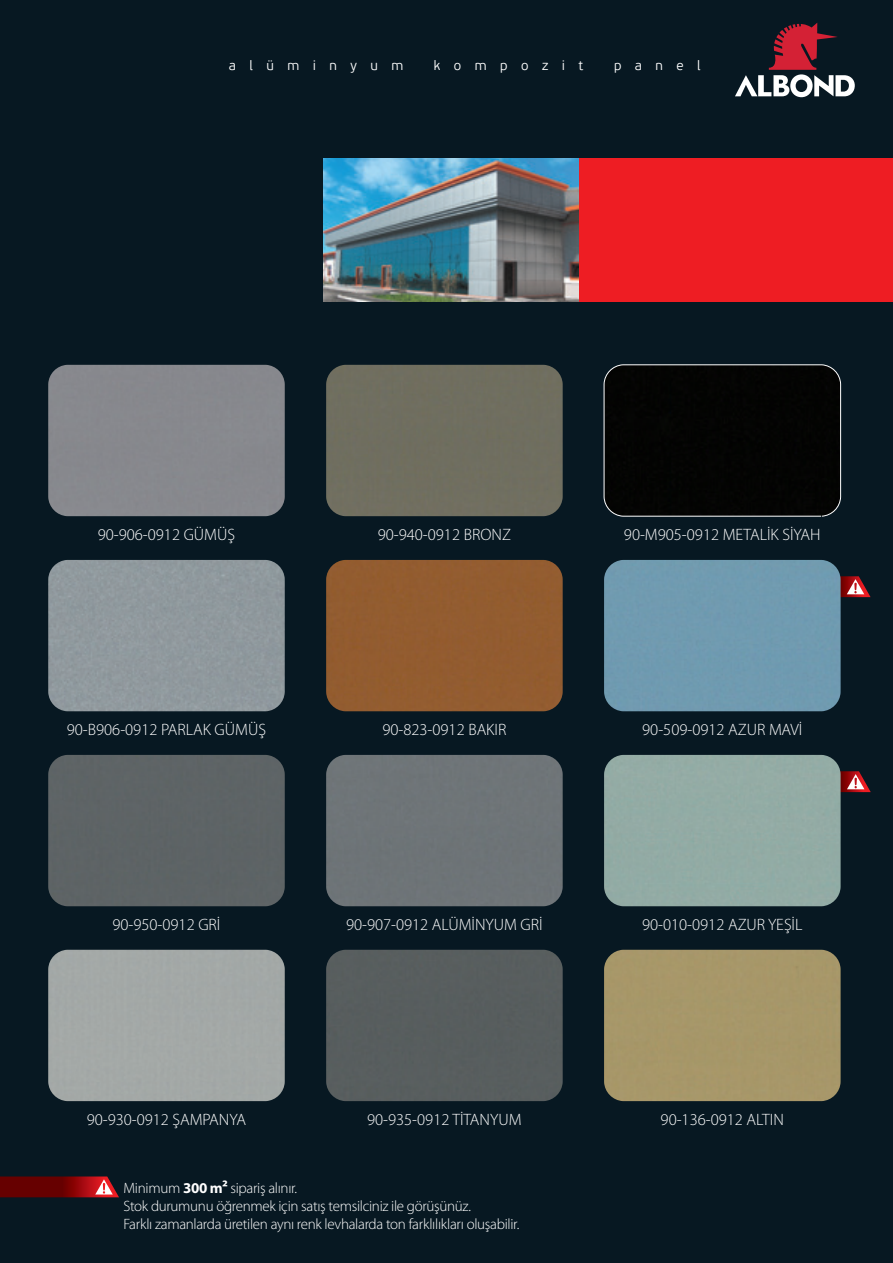
<style>
.page{position:relative;width:893px;height:1263px;background:#071822}
.page>*{position:absolute;margin:0;border:0;box-sizing:border-box;transform-origin:0 0}
.t1{font:300 16.5px "Myriad Pro";color:#fff}
.t2{font:300 15px/18px "Myriad Pro";letter-spacing:-.02em;color:#fff}
.t3{font:300 13.5px "PF Beau Sans Pro";letter-spacing:1em;color:#fff}
.s1{font-weight:700}
</style>
<div class="page">
<div style="left:396px;top:158px;width:497px;height:143px;background:#ee1d23"></div>
<img style="left:323px;top:158px;width:255px;height:143px">
<svg style="left:735px;top:23px;width:120px;height:74px"></svg>
<svg style="left:841px;top:576px;width:30px;height:21px"></svg>
<svg style="left:841px;top:771px;width:30px;height:21px"></svg>
<svg style="left:0;top:1176px;width:119px;height:21px;background:#801214"></svg>
<div style="left:48px;top:365px;width:237px;height:151px;background:#87888d"></div>
<div style="left:326px;top:365px;width:237px;height:151px;background:#706e60"></div>
<div style="left:604px;top:366px;width:237px;height:150px;background:#040403"></div>
<div style="left:604px;top:364px;width:237px;height:152px;border:1px solid #fff;border-radius:19px"></div>
<div style="left:48px;top:560px;width:237px;height:151px;background:#90999d"></div>
<div style="left:326px;top:560px;width:237px;height:151px;background:#935c30"></div>
<div style="left:604px;top:560px;width:237px;height:151px;background:#709bb0"></div>
<div style="left:48px;top:755px;width:237px;height:151px;background:#5d6365"></div>
<div style="left:326px;top:755px;width:237px;height:151px;background:#6e7477"></div>
<div style="left:604px;top:755px;width:237px;height:151px;background:#93aba5"></div>
<div style="left:48px;top:950px;width:237px;height:151px;background:#a3a8a6"></div>
<div style="left:326px;top:950px;width:237px;height:151px;background:#585d5e"></div>
<div style="left:604px;top:950px;width:237px;height:151px;background:#a79769"></div>
<p class="t3" style="left:229px;top:57px;width:176px">alüminyum</p>
<p class="t3" style="left:434px;top:57px;width:151px">kompozit</p>
<p class="t3" style="left:614px;top:57px;width:88px">panel</p>
<p class="t1" style="left:98px;top:525px;width:139px">90-906-0912 GÜMÜŞ</p>
<p class="t1" style="left:378px;top:525px;width:135px">90-940-0912 BRONZ</p>
<p class="t1" style="left:624px;top:525px;width:198px">90-M905-0912 METALİK SİYAH</p>
<p class="t1" style="left:67px;top:720px;width:201px">90-B906-0912 PARLAK GÜMÜŞ</p>
<p class="t1" style="left:382px;top:720px;width:125px">90-823-0912 BAKIR</p>
<p class="t1" style="left:642px;top:720px;width:162px">90-509-0912 AZUR MAVİ</p>
<p class="t1" style="left:112px;top:915px;width:110px">90-950-0912 GRİ</p>
<p class="t1" style="left:346px;top:915px;width:198px">90-907-0912 ALÜMİNYUM GRİ</p>
<p class="t1" style="left:642px;top:915px;width:162px">90-010-0912 AZUR YEŞİL</p>
<p class="t1" style="left:87px;top:1110px;width:161px">90-930-0912 ŞAMPANYA</p>
<p class="t1" style="left:367px;top:1110px;width:156px">90-935-0912 TİTANYUM</p>
<p class="t1" style="left:661px;top:1110px;width:125px">90-136-0912 ALTIN</p>
<p class="t2" style="left:123px;top:1179px;width:397px">Minimum <span class="s1">300 m²</span> sipariş alınır.<br>Stok durumunu öğrenmek için satış temsilciniz ile görüşünüz.<br>Farklı zamanlarda üretilen aynı renk levhalarda ton farklılıkları oluşabilir.</p>
</div>
